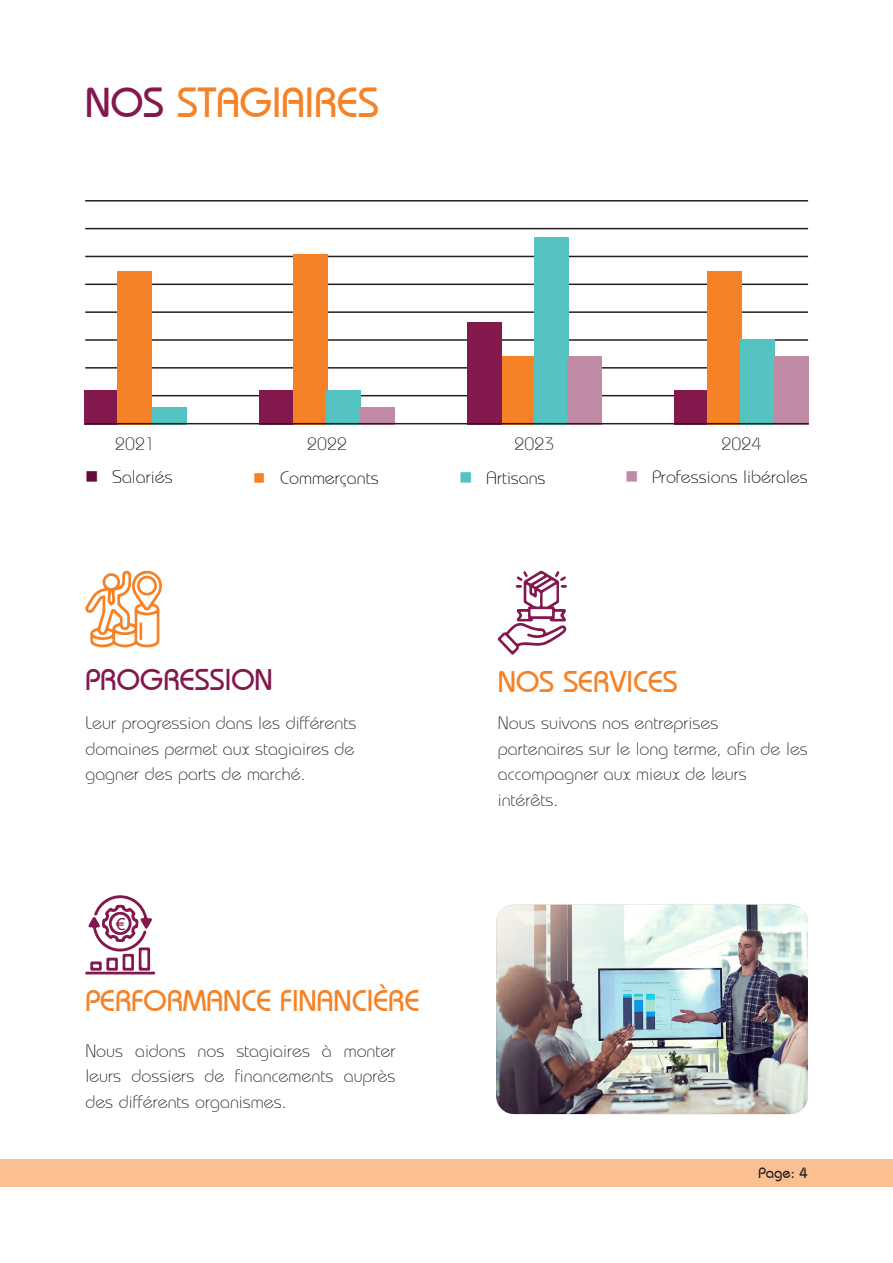
<style>
.page{position:relative;width:893px;height:1263px;background:#fff}
.page>*{position:absolute;margin:0;border:0;box-sizing:border-box;transform-origin:0 0}
.Paragraph_Style_17{font:500 42px "Bordeaux";color:#f58227}
.Paragraph_Style_12{font:500 30px "Bordeaux";color:#f58226}
.Paragraph_Style_12-2{font:500 30px "Bordeaux";color:#82184e}
.Paragraph_Style_10{font:300 18px/25.5px "Bordeaux";color:#231f20;text-align:justify}
.t1{font:300 18px "Bordeaux";color:#040503}
.Paragraph_Style_3{font:300 18px "Bordeaux";color:#231f20}
.t2{font:16.5px "Arial";color:#84194e}
.t3{font:500 15px "Bordeaux";color:#231f20}
.s1{color:#82184e}
</style>
<div class="page">
<div style="left:0;top:1159px;width:893px;height:27px;background:#fac092"></div>
<svg style="left:497px;top:570px;width:70px;height:85px"></svg>
<svg style="left:85px;top:895px;width:70px;height:80px"></svg>
<svg style="left:85px;top:570px;width:77px;height:78px"></svg>
<img style="left:496px;top:905px;width:312px;height:209px">
<hr style="left:85px;top:284px;width:723px;height:1px;background:#231f20">
<hr style="left:85px;top:256px;width:723px;height:1px;background:#231f20">
<hr style="left:85px;top:228px;width:723px;height:1px;background:#231f20">
<hr style="left:85px;top:395px;width:723px;height:1px;background:#231f20">
<hr style="left:85px;top:200px;width:723px;height:2px;background:#231f20">
<hr style="left:85px;top:367px;width:723px;height:2px;background:#231f20">
<hr style="left:85px;top:339px;width:723px;height:2px;background:#231f20">
<hr style="left:85px;top:311px;width:723px;height:2px;background:#231f20">
<div style="left:84px;top:390px;width:34px;height:35px;background:#84194e"></div>
<div style="left:118px;top:271px;width:34px;height:154px;background:#f58227"></div>
<div style="left:152px;top:408px;width:34px;height:17px;background:#55c3c2"></div>
<div style="left:260px;top:390px;width:34px;height:35px;background:#84194e"></div>
<div style="left:293px;top:254px;width:34px;height:171px;background:#f58227"></div>
<div style="left:326px;top:390px;width:34px;height:35px;background:#55c3c2"></div>
<div style="left:361px;top:408px;width:34px;height:17px;background:#c18ba6"></div>
<div style="left:501px;top:356px;width:34px;height:69px;background:#f58227"></div>
<div style="left:468px;top:322px;width:34px;height:103px;background:#84194e"></div>
<div style="left:534px;top:237px;width:34px;height:188px;background:#55c3c2"></div>
<div style="left:567px;top:356px;width:34px;height:69px;background:#c18ba6"></div>
<div style="left:674px;top:390px;width:34px;height:35px;background:#84194e"></div>
<div style="left:708px;top:271px;width:34px;height:154px;background:#f58227"></div>
<div style="left:741px;top:339px;width:34px;height:86px;background:#55c3c2"></div>
<div style="left:775px;top:356px;width:34px;height:69px;background:#c18ba6"></div>
<hr style="left:85px;top:423px;width:724px;height:1px;background:#231f20">
<p class="Paragraph_Style_17" style="left:85px;top:79px;width:295px"><span class="s1">NOS</span> STAGIAIRES</p>
<p class="Paragraph_Style_3" style="left:115px;top:434px;width:42px">2021</p>
<p class="Paragraph_Style_3" style="left:307px;top:434px;width:42px">2022</p>
<p class="Paragraph_Style_3" style="left:514px;top:434px;width:42px">2023</p>
<p class="Paragraph_Style_3" style="left:722px;top:434px;width:42px">2024</p>
<p class="t1" style="left:112px;top:467px;width:62px">Salariés</p>
<p class="t1" style="left:280px;top:468px;width:100px">Commerçants</p>
<p class="t1" style="left:486px;top:468px;width:61px">Artisans</p>
<p class="t1" style="left:652px;top:467px;width:157px">Professions libérales</p>
<p class="Paragraph_Style_12-2" style="left:85px;top:663px;width:189px">PROGRESSION</p>
<p class="Paragraph_Style_10" style="left:85px;top:711px;width:273px">Leur progression dans les différents domaines permet aux stagiaires de gagner des parts de marché.</p>
<p class="t2" style="left:116px;top:913px;width:11px">€</p>
<p class="Paragraph_Style_12" style="left:85px;top:984px;width:336px">PERFORMANCE FINANCIÈRE</p>
<p class="Paragraph_Style_10" style="left:85px;top:1038px;width:312px">Nous aidons nos stagiaires à monter leurs dossiers de financements auprès des différents organismes.</p>
<p class="Paragraph_Style_12" style="left:498px;top:665px;width:182px">NOS SERVICES</p>
<p class="Paragraph_Style_10" style="left:498px;top:711px;width:312px;text-align:left">Nous suivons nos entreprises partenaires sur le long terme, afin de les accompagner aux mieux de leurs intérêts.</p>
<p class="t3" style="left:758px;top:1165px;width:51px">Page: 4</p>
</div>
